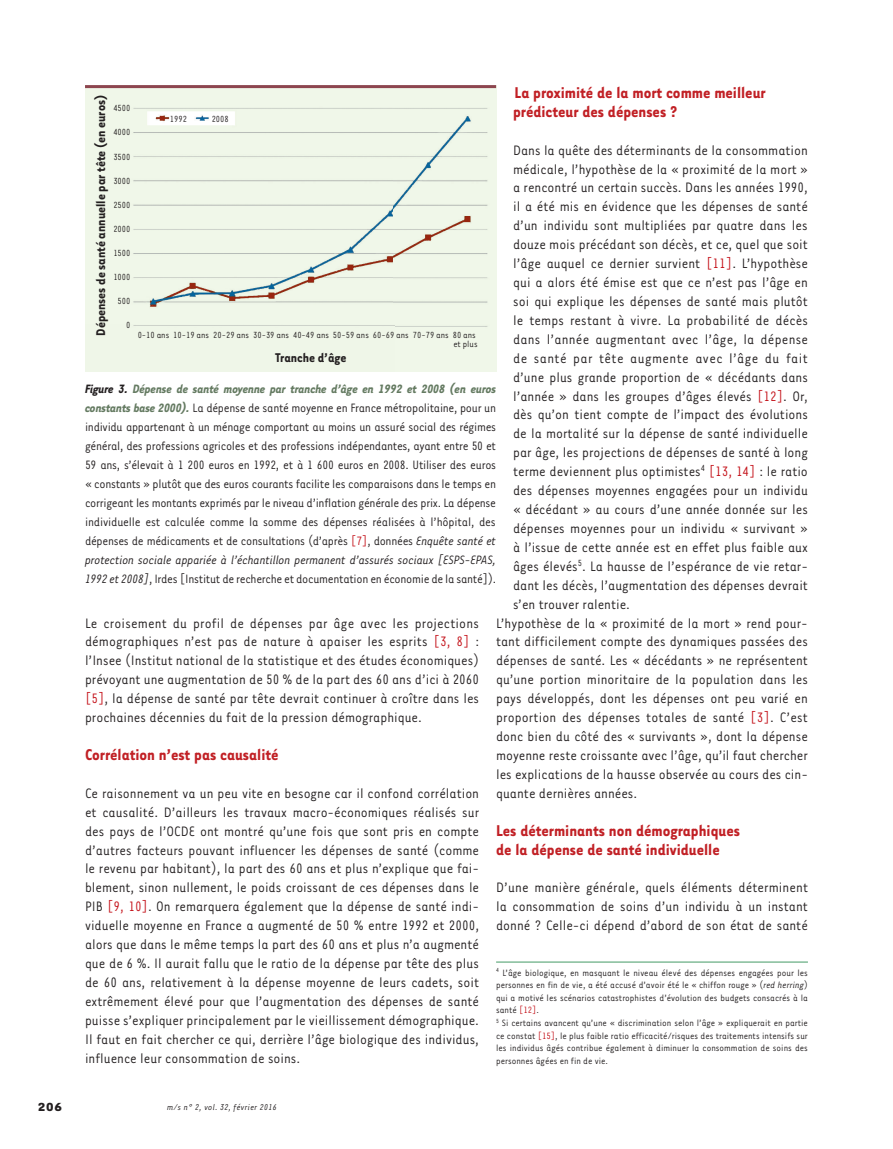
<style>
.page{position:relative;width:893px;height:1149px;background:#fff}
.page>*{position:absolute;margin:0;border:0;box-sizing:border-box;transform-origin:0 0}
.t1{font:700 18px/18.9px "Tarzana Narrow";color:#c12025}
.t2{font:15.75px/18.9px "Tarzana Narrow";color:#231f20;text-align:justify}
.t3{font:15.75px "Tarzana Narrow";letter-spacing:.025em;color:#231f20}
.t4{font:700 14.55px "Tarzana Narrow";color:#231f20}
.t5{font:13.95px/18.9px "Tarzana Narrow";letter-spacing:-.02em;color:#231f20;text-align:justify}
.t6{font:700 13.5px "Tarzana Wide";color:#231f20}
.t7{font:10.5px/12.6px "Tarzana Narrow";color:#231f20}
.t8{font:10.2px/9.3px "Tarzana Narrow";color:#231f20;text-align:right}
.t9{font:italic 9.75px "Tarzana Narrow";letter-spacing:.025em;color:#231f20}
.s1{color:#c4121a}
.s2{font-style:italic}
.s3{font-weight:700;font-style:italic}
.s4{font-weight:700;font-style:italic;color:#647a61}
</style>
<div class="page">
<hr style="left:496px;top:961px;width:312px;height:1px;background:#83bc99">
<img style="left:85px;top:88px;width:411px;height:284px">
<hr style="left:85px;top:85px;width:411px;height:3px;background:#8d454f">
<p class="t1" style="left:513px;top:82px;width:254px">La proximité de la mort comme meilleur prédicteur des dépenses ?</p>
<p class="t2" style="left:513px;top:140px;width:296px">Dans la quête des déterminants de la consommation</p>
<p class="t2" style="left:513px;top:159px;width:296px">médicale, l’hypothèse de la « proximité de la mort »</p>
<p class="t2" style="left:513px;top:177px;width:296px">a rencontré un certain succès. Dans les années 1990,</p>
<p class="t2" style="left:513px;top:196px;width:296px">il a été mis en évidence que les dépenses de santé</p>
<p class="t2" style="left:513px;top:215px;width:296px">d’un individu sont multipliées par quatre dans les</p>
<p class="t2" style="left:513px;top:234px;width:296px">douze mois précédant son décès, et ce, quel que soit</p>
<p class="t2" style="left:513px;top:253px;width:297px">l’âge auquel ce dernier survient <span class="s1">[11]</span>. L’hypothèse</p>
<p class="t2" style="left:513px;top:272px;width:296px">qui a alors été émise est que ce n’est pas l’âge en</p>
<p class="t2" style="left:513px;top:291px;width:296px">soi qui explique les dépenses de santé mais plutôt</p>
<p class="t2" style="left:513px;top:310px;width:296px">le temps restant à vivre. La probabilité de décès</p>
<p class="t2" style="left:513px;top:329px;width:296px">dans l’année augmentant avec l’âge, la dépense</p>
<p class="t3" style="left:513px;top:348px;width:296px">de santé par tête augmente avec l’âge du fait</p>
<p class="t2" style="left:513px;top:366px;width:296px">d’une plus grande proportion de « décédants dans</p>
<p class="t2" style="left:513px;top:385px;width:296px">l’année » dans les groupes d’âges élevés <span class="s1">[12]</span>. Or,</p>
<p class="t2" style="left:513px;top:404px;width:296px">dès qu’on tient compte de l’impact des évolutions</p>
<p class="t2" style="left:513px;top:423px;width:296px">de la mortalité sur la dépense de santé individuelle</p>
<p class="t2" style="left:513px;top:442px;width:296px">par âge, les projections de dépenses de santé à long</p>
<p class="t2" style="left:513px;top:461px;width:296px">terme deviennent plus optimistes<sup>4</sup> <span class="s1">[13, 14]</span> : le ratio</p>
<p class="t2" style="left:513px;top:480px;width:296px">des dépenses moyennes engagées pour un individu</p>
<p class="t2" style="left:513px;top:499px;width:296px">« décédant » au cours d’une année donnée sur les</p>
<p class="t2" style="left:513px;top:518px;width:296px">dépenses moyennes pour un individu « survivant »</p>
<p class="t2" style="left:513px;top:537px;width:296px">à l’issue de cette année est en effet plus faible aux</p>
<p class="t2" style="left:513px;top:555px;width:296px">âges élevés<sup>5</sup>. La hausse de l’espérance de vie retar-</p>
<p class="t2" style="left:513px;top:574px;width:296px">dant les décès, l’augmentation des dépenses devrait</p>
<p class="t2" style="left:513px;top:593px;width:118px">s’en trouver ralentie.</p>
<p class="t2" style="left:496px;top:612px;width:313px">L’hypothèse de la « proximité de la mort » rend pour-</p>
<p class="t2" style="left:496px;top:631px;width:313px">tant difficilement compte des dynamiques passées des</p>
<p class="t2" style="left:496px;top:650px;width:313px">dépenses de santé. Les « décédants » ne représentent</p>
<p class="t2" style="left:496px;top:669px;width:313px">qu’une portion minoritaire de la population dans les</p>
<p class="t2" style="left:496px;top:688px;width:313px">pays développés, dont les dépenses ont peu varié en</p>
<p class="t2" style="left:496px;top:707px;width:313px">proportion des dépenses totales de santé <span class="s1">[3]</span>. C’est</p>
<p class="t2" style="left:496px;top:726px;width:313px">donc bien du côté des « survivants », dont la dépense</p>
<p class="t2" style="left:496px;top:744px;width:313px">moyenne reste croissante avec l’âge, qu’il faut chercher</p>
<p class="t2" style="left:496px;top:763px;width:313px">les explications de la hausse observée au cours des cin-</p>
<p class="t2" style="left:496px;top:782px;width:143px">quante dernières années.</p>
<p class="t1" style="left:496px;top:819px;width:245px">Les déterminants non démographiques de la dépense de santé individuelle</p>
<p class="t2" style="left:496px;top:877px;width:314px">D’une manière générale, quels éléments déterminent la consommation de soins d’un individu à un instant donné ? Celle-ci dépend d’abord de son état de santé</p>
<p class="t7" style="left:496px;top:965px;width:313px"><sup>4</sup> L’âge biologique, en masquant le niveau élevé des dépenses engagées pour les personnes en fin de vie, a été accusé d’avoir été le « chiffon rouge » (<span class="s2">red herring</span>) qui a motivé les scénarios catastrophistes d’évolution des budgets consacrés à la santé <span class="s1">[12]</span>.<br><sup>5</sup> Si certains avancent qu’une « discrimination selon l’âge » expliquerait en partie ce constat <span class="s1">[15]</span>, le plus faible ratio efficacité/risques des traitements intensifs sur les individus âgés contribue également à diminuer la consommation de soins des personnes âgées en fin de vie.</p>
<p class="t4" style="left:92px;top:335px;width:242px;rotate:-90deg">Dépenses de santé annuelle par tête (en euros)</p>
<p class="t8" style="left:113px;top:103px;width:19px">4500</p>
<p class="t8" style="left:170px;top:113px;width:19px">1992</p>
<p class="t8" style="left:212px;top:113px;width:19px">2008</p>
<p class="t8" style="left:113px;top:127px;width:19px">4000</p>
<p class="t8" style="left:113px;top:151px;width:19px">3500</p>
<p class="t8" style="left:113px;top:175px;width:19px">3000</p>
<p class="t8" style="left:113px;top:199px;width:19px">2500</p>
<p class="t8" style="left:113px;top:224px;width:19px">2000</p>
<p class="t8" style="left:113px;top:248px;width:19px">1500</p>
<p class="t8" style="left:113px;top:272px;width:19px">1000</p>
<p class="t8" style="left:118px;top:296px;width:14px">500</p>
<p class="t8" style="left:126px;top:320px;width:6px">0</p>
<p class="t8" style="left:138px;top:329px;width:342px">0-10 ans 10-19 ans 20-29 ans 30-39 ans 40-49 ans 50-59 ans 60-69 ans 70-79 ans 80 ans et plus</p>
<p class="t4" style="left:275px;top:348px;width:73px">Tranche d’âge</p>
<p class="t5" style="left:85px;top:379px;width:413px"><span class="s3">Figure 3.</span> <span class="s4">Dépense de santé moyenne par tranche d’âge en 1992 et 2008 (en euros constants base 2000).</span> La dépense de santé moyenne en France métropolitaine, pour un individu appartenant à un ménage comportant au moins un assuré social des régimes général, des professions agricoles et des professions indépendantes, ayant entre 50 et 59 ans, s’élevait à 1 200 euros en 1992, et à 1 600 euros en 2008. Utiliser des euros « constants » plutôt que des euros courants facilite les comparaisons dans le temps en corrigeant les montants exprimés par le niveau d’inflation générale des prix. La dépense individuelle est calculée comme la somme des dépenses réalisées à l’hôpital, des dépenses de médicaments et de consultations (d’après <span class="s1">[7]</span>, données <span class="s2">Enquête santé et protection sociale appariée à l’échantillon permanent d’assurés sociaux [ESPS-EPAS, 1992 et 2008]</span>, Irdes [Institut de recherche et documentation en économie de la santé]).</p>
<p class="t2" style="left:85px;top:612px;width:396px">Le croisement du profil de dépenses par âge avec les projections démographiques n’est pas de nature à apaiser les esprits <span class="s1">[3, 8]</span> : l’Insee (Institut national de la statistique et des études économiques) prévoyant une augmentation de 50 % de la part des 60 ans d’ici à 2060 <span class="s1">[5]</span>, la dépense de santé par tête devrait continuer à croître dans les prochaines décennies du fait de la pression démographique.</p>
<p class="t1" style="left:85px;top:744px;width:195px">Corrélation n’est pas causalité</p>
<p class="t2" style="left:85px;top:782px;width:396px">Ce raisonnement va un peu vite en besogne car il confond corrélation et causalité. D’ailleurs les travaux macro-économiques réalisés sur des pays de l’OCDE ont montré qu’une fois que sont pris en compte d’autres facteurs pouvant influencer les dépenses de santé (comme le revenu par habitant), la part des 60 ans et plus n’explique que fai&shy;blement, sinon nullement, le poids croissant de ces dépenses dans le PIB <span class="s1">[9, 10]</span>. On remarquera également que la dépense de santé indi&shy;viduelle moyenne en France a augmenté de 50 % entre 1992 et 2000, alors que dans le même temps la part des 60 ans et plus n’a augmenté que de 6 %. Il aurait fallu que le ratio de la dépense par tête des plus de 60 ans, relativement à la dépense moyenne de leurs cadets, soit extrêmement élevé pour que l’augmentation des dépenses de santé puisse s’expliquer principalement par le vieillissement démographique.<br>Il faut en fait chercher ce qui, derrière l’âge biologique des individus, influence leur consommation de soins.</p>
<p class="t6" style="left:38px;top:1097px;width:26px">206</p>
<p class="t9" style="left:167px;top:1100px;width:111px">m/s n° 2, vol. 32, février 2016</p>
</div>
